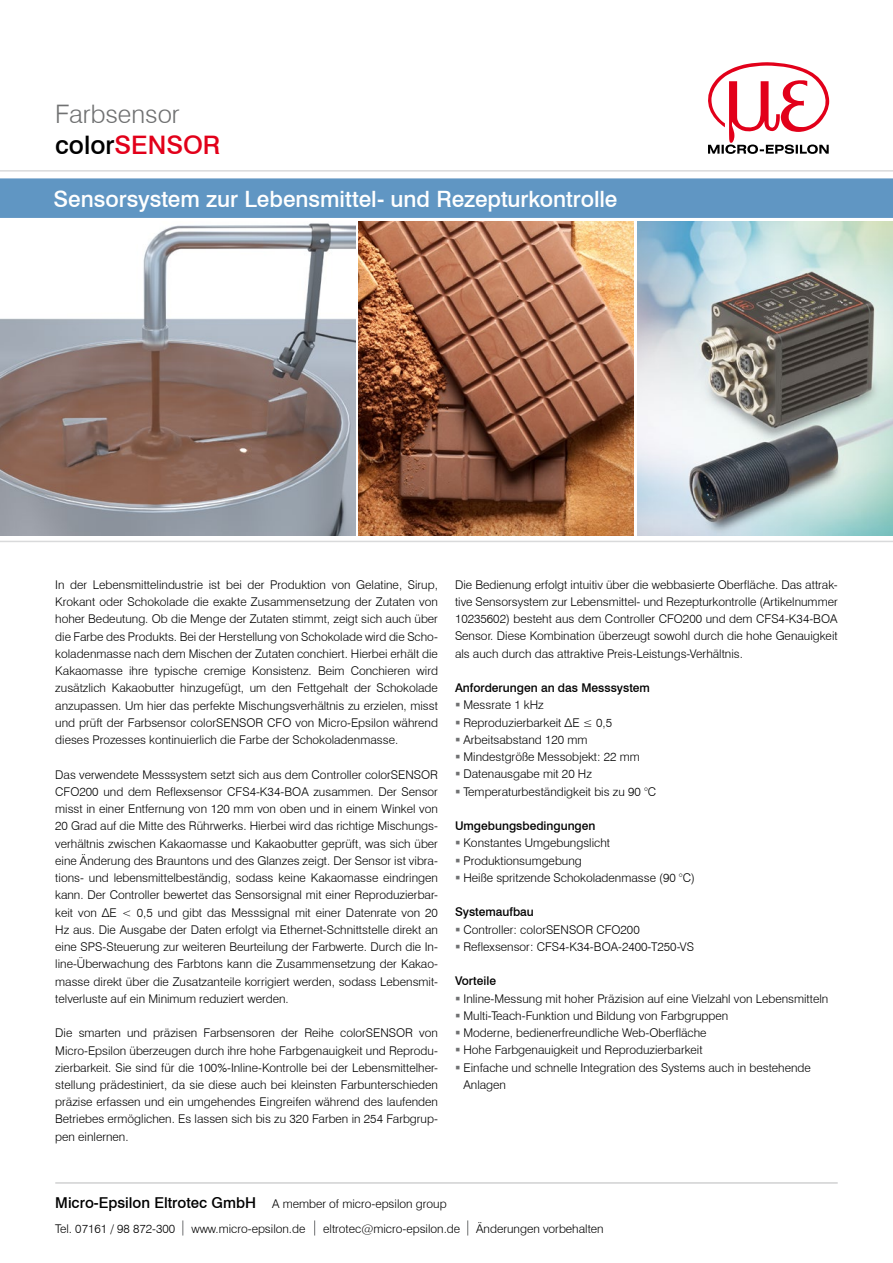
<style>
.page{position:relative;width:893px;height:1263px;background:#fff}
.page>*{position:absolute;margin:0;border:0;box-sizing:border-box;transform-origin:0 0}
.t1{font:300 25.5px/30.6px "Swiss 721 BT";color:#707172}
.t2{font:500 22.5px "Swiss 721 BT";letter-spacing:-.005em;color:#fff}
.t3{font:300 12px/17.2px "Swiss 721 BT";color:#000}
.t4{font:500 12px "Swiss 721 BT";color:#000}
.s1{font-weight:500;color:#000}
.s2{font-weight:500;color:#e2001a}
.s3{font-weight:500;font-size:15px}
</style>
<div class="page">
<hr style="left:55px;top:1182px;width:783px;height:2px;background:#d0d1d2">
<hr style="left:0;top:170px;width:893px;height:2px;background:#d9dadb">
<img style="left:0;top:223px;width:355px;height:313px">
<img style="left:638px;top:221px;width:255px;height:315px">
<img style="left:359px;top:221px;width:275px;height:315px">
<svg style="left:708px;top:62px;width:121px;height:92px"></svg>
<hr style="left:0;top:541px;width:893px;height:1px;background:#d9dadb">
<svg style="left:183px;top:1220px;width:1px;height:15px"></svg>
<svg style="left:314px;top:1220px;width:1px;height:15px"></svg>
<svg style="left:467px;top:1220px;width:1px;height:15px"></svg>
<div style="left:0;top:178px;width:893px;height:40px;background:#6096c3"></div>
<h1 class="t1" style="left:55px;top:99px;width:167px">Farbsensor <span class="s1">color</span><span class="s2">SENSOR</span></h1>
<h2 class="t2" style="left:54px;top:185px;width:565px">Sensorsystem zur Lebensmittel- und Rezepturkontrolle</h2>
<p class="t3" style="left:55px;top:576px;width:384px;text-align:justify">In der Lebensmittelindustrie ist bei der Produktion von Gelatine, Sirup, Krokant oder Schokolade die exakte Zusammensetzung der Zutaten von hoher Bedeutung. Ob die Menge der Zutaten stimmt, zeigt sich auch über die Farbe des Produkts. Bei der Herstellung von Schokolade wird die Scho&shy;koladenmasse nach dem Mischen der Zutaten conchiert. Hierbei erhält die Kakaomasse ihre typische cremige Konsistenz. Beim Conchieren wird zusätzlich Kakaobutter hinzugefügt, um den Fettgehalt der Schokolade anzupassen. Um hier das perfekte Mischungsverhältnis zu erzielen, misst und prüft der Farbsensor colorSENSOR CFO von Micro-Epsilon während dieses Prozesses kontinuierlich die Farbe der Schokoladenmasse.</p>
<p class="t3" style="left:55px;top:765px;width:384px;text-align:justify">Das verwendete Messsystem setzt sich aus dem Controller colorSENSOR CFO200 und dem Reflexsensor CFS4-K34-BOA zusammen. Der Sensor misst in einer Entfernung von 120 mm von oben und in einem Winkel von 20 Grad auf die Mitte des Rührwerks. Hierbei wird das richtige Mischungs&shy;verhältnis zwischen Kakaomasse und Kakaobutter geprüft, was sich über eine Änderung des Brauntons und des Glanzes zeigt. Der Sensor ist vibra&shy;tions- und lebensmittelbeständig, sodass keine Kakaomasse eindringen kann. Der Controller bewertet das Sensorsignal mit einer Reproduzierbar&shy;keit von ΔE &lt; 0,5 und gibt das Messsignal mit einer Datenrate von 20<br>Hz aus. Die Ausgabe der Daten erfolgt via Ethernet-Schnittstelle direkt an eine SPS-Steuerung zur weiteren Beurteilung der Farbwerte. Durch die In&shy;line-Überwachung des Farbtons kann die Zusammensetzung der Kakao&shy;masse direkt über die Zusatzanteile korrigiert werden, sodass Lebensmit&shy;telverluste auf ein Minimum reduziert werden.</p>
<p class="t3" style="left:55px;top:1024px;width:384px;text-align:justify">Die smarten und präzisen Farbsensoren der Reihe colorSENSOR von Micro-Epsilon überzeugen durch ihre hohe Farbgenauigkeit und Reprodu&shy;zierbarkeit. Sie sind für die 100%-Inline-Kontrolle bei der Lebensmittelher&shy;stellung prädestiniert, da sie diese auch bei kleinsten Farbunterschieden präzise erfassen und ein umgehendes Eingreifen während des laufenden Betriebes ermöglichen. Es lassen sich bis zu 320 Farben in 254 Farbgrup&shy;pen einlernen.</p>
<p class="t3" style="left:455px;top:576px;width:384px;text-align:justify">Die Bedienung erfolgt intuitiv über die webbasierte Oberfläche. Das attrak&shy;tive Sensorsystem zur Lebensmittel- und Rezepturkontrolle (Artikelnummer 10235602) besteht aus dem Controller CFO200 und dem CFS4-K34-BOA Sensor. Diese Kombination überzeugt sowohl durch die hohe Genauigkeit als auch durch das attraktive Preis-Leistungs-Verhältnis.</p>
<p class="t4" style="left:455px;top:681px;width:196px">Anforderungen an das Messsystem</p>
<p class="t3" style="left:463px;top:696px;width:194px">Messrate 1 kHz<br>Reproduzierbarkeit ΔE ≤ 0,5<br>Arbeitsabstand 120 mm<br>Mindestgröße Messobjekt: 22 mm<br>Datenausgabe mit 20 Hz<br>Temperaturbeständigkeit bis zu 90 °C</p>
<p class="t4" style="left:455px;top:818px;width:142px">Umgebungsbedingungen</p>
<p class="t3" style="left:463px;top:834px;width:233px">Konstantes Umgebungslicht<br>Produktionsumgebung<br>Heiße spritzende Schokoladenmasse (90 °C)</p>
<p class="t4" style="left:455px;top:905px;width:80px">Systemaufbau</p>
<p class="t3" style="left:463px;top:921px;width:232px">Controller: colorSENSOR CFO200<br>Reflexsensor: CFS4-K34-BOA-2400-T250-VS</p>
<p class="t4" style="left:455px;top:974px;width:43px">Vorteile</p>
<p class="t3" style="left:463px;top:989px;width:366px">Inline-Messung mit hoher Präzision auf eine Vielzahl von Lebensmitteln Multi-Teach-Funktion und Bildung von Farbgruppen<br>Moderne, bedienerfreundliche Web-Oberfläche<br>Hohe Farbgenauigkeit und Reproduzierbarkeit<br>Einfache und schnelle Integration des Systems auch in bestehende Anlagen</p>
<p class="t3" style="left:55px;top:1191px;width:393px;line-height:24.5px"><span class="s3">Micro-Epsilon Eltrotec GmbH</span> A member of micro-epsilon group<br>Tel. 07161 / 98 872-300</p>
<p class="t3" style="left:191px;top:1219px;width:116px">www.micro-epsilon.de</p>
<p class="t3" style="left:323px;top:1219px;width:139px">eltrotec@micro-epsilon.de</p>
<p class="t3" style="left:476px;top:1219px;width:129px">Änderungen vorbehalten</p>
</div>
